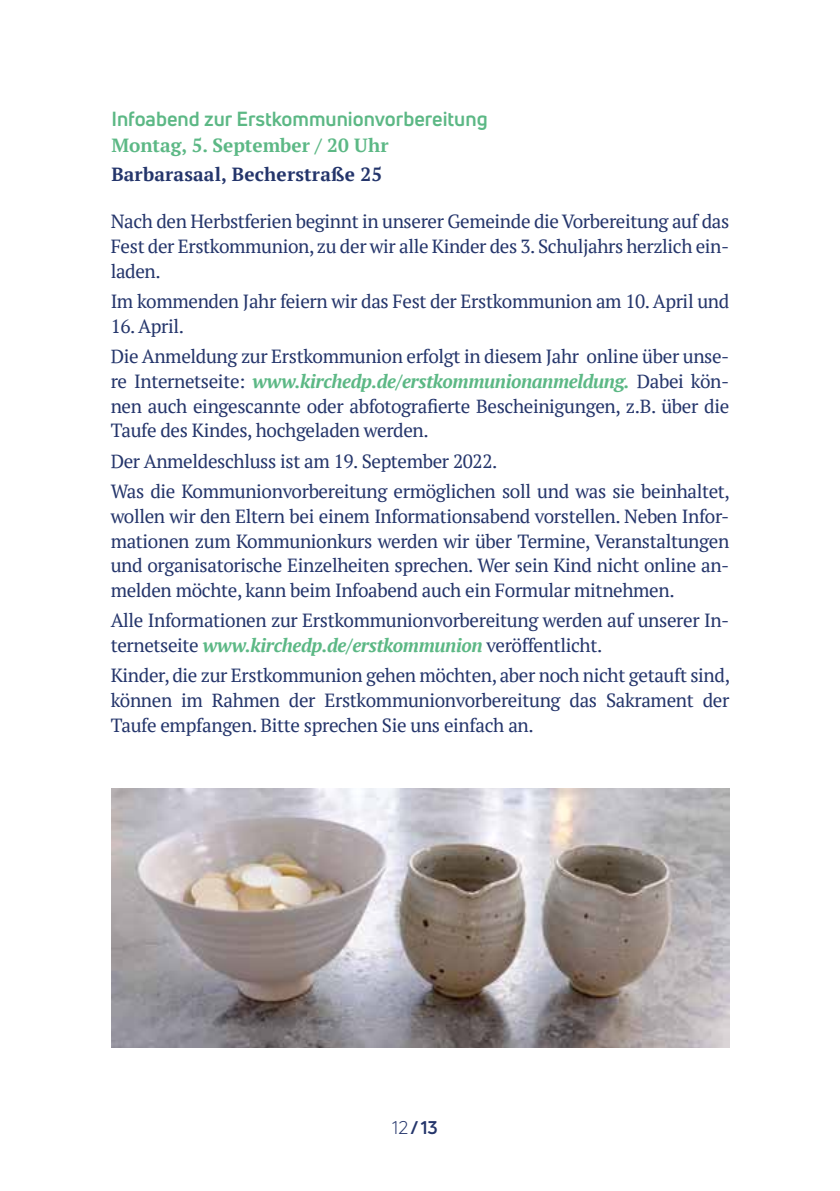
<style>
.page{position:relative;width:840px;height:1191px;background:#fff}
.page>*{position:absolute;margin:0;border:0;box-sizing:border-box;transform-origin:0 0}
.t1{font:700 20px "Uni Neue";color:#5cb885}
.t2{font:19px/24.6px "PT Serif";letter-spacing:-.02em;color:#24356b;text-align:justify}
.t3{font:700 19px "PT Serif";letter-spacing:.01em;color:#24356b}
.t4{font:700 19px "PT Serif";color:#5cb885}
.t5{font:700 18px "Uni Neue";color:#24356b}
.s1{font-weight:700;font-style:italic;color:#5cb885}
.s2{font-weight:400}
</style>
<div class="page">
<img style="left:111px;top:788px;width:618px;height:259px">
<p class="t1" style="left:111px;top:106px;width:377px">Infoabend zur Erstkommunionvorbereitung</p>
<p class="t4" style="left:111px;top:132px;width:279px">Montag, 5. September / 20 Uhr</p>
<p class="t3" style="left:111px;top:161px;width:272px">Barbarasaal, Becherstraße 25</p>
<p class="t2" style="left:111px;top:209px;width:619px">Nach den Herbstferien beginnt in unserer Gemeinde die Vorbereitung auf das Fest der Erstkommunion, zu der wir alle Kinder des 3. Schuljahrs herzlich ein&shy;laden.</p>
<p class="t2" style="left:111px;top:289px;width:620px">Im kommenden Jahr feiern wir das Fest der Erstkommunion am 10. April und</p>
<p class="t2" style="left:111px;top:311px;width:620px;line-height:30.4px">16. April.<br>Die Anmeldung zur Erstkommunion erfolgt in diesem Jahr online über unse-</p>
<p class="t2" style="left:111px;top:369px;width:619px">re Internetseite: <span class="s1">www.kirchedp.de/erstkommunionanmeldung.</span> Dabei kön&shy;nen auch eingescannte oder abfotografierte Bescheinigungen, z.B. über die Taufe des Kindes, hochgeladen werden.</p>
<p class="t2" style="left:111px;top:445px;width:620px;line-height:30.4px">Der Anmeldeschluss ist am 19. September 2022.<br>Was die Kommunionvorbereitung ermöglichen soll und was sie beinhaltet,</p>
<p class="t2" style="left:111px;top:503px;width:619px">wollen wir den Eltern bei einem Informationsabend vorstellen. Neben Infor&shy;mationen zum Kommunionkurs werden wir über Termine, Veranstaltungen und organisatorische Einzelheiten sprechen. Wer sein Kind nicht online an&shy;melden möchte, kann beim Infoabend auch ein Formular mitnehmen.</p>
<p class="t2" style="left:111px;top:608px;width:619px">Alle Informationen zur Erstkommunionvorbereitung werden auf unserer In&shy;ternetseite <span class="s1">www.kirchedp.de/erstkommunion</span> veröffentlicht.</p>
<p class="t2" style="left:111px;top:663px;width:620px">Kinder, die zur Erstkommunion gehen möchten, aber noch nicht getauft sind, können im Rahmen der Erstkommunionvorbereitung das Sakrament der Taufe empfangen. Bitte sprechen Sie uns einfach an.</p>
<p class="t5" style="left:385px;top:1116px;width:61px"><span class="s2">012</span> / 1303</p>
</div>
